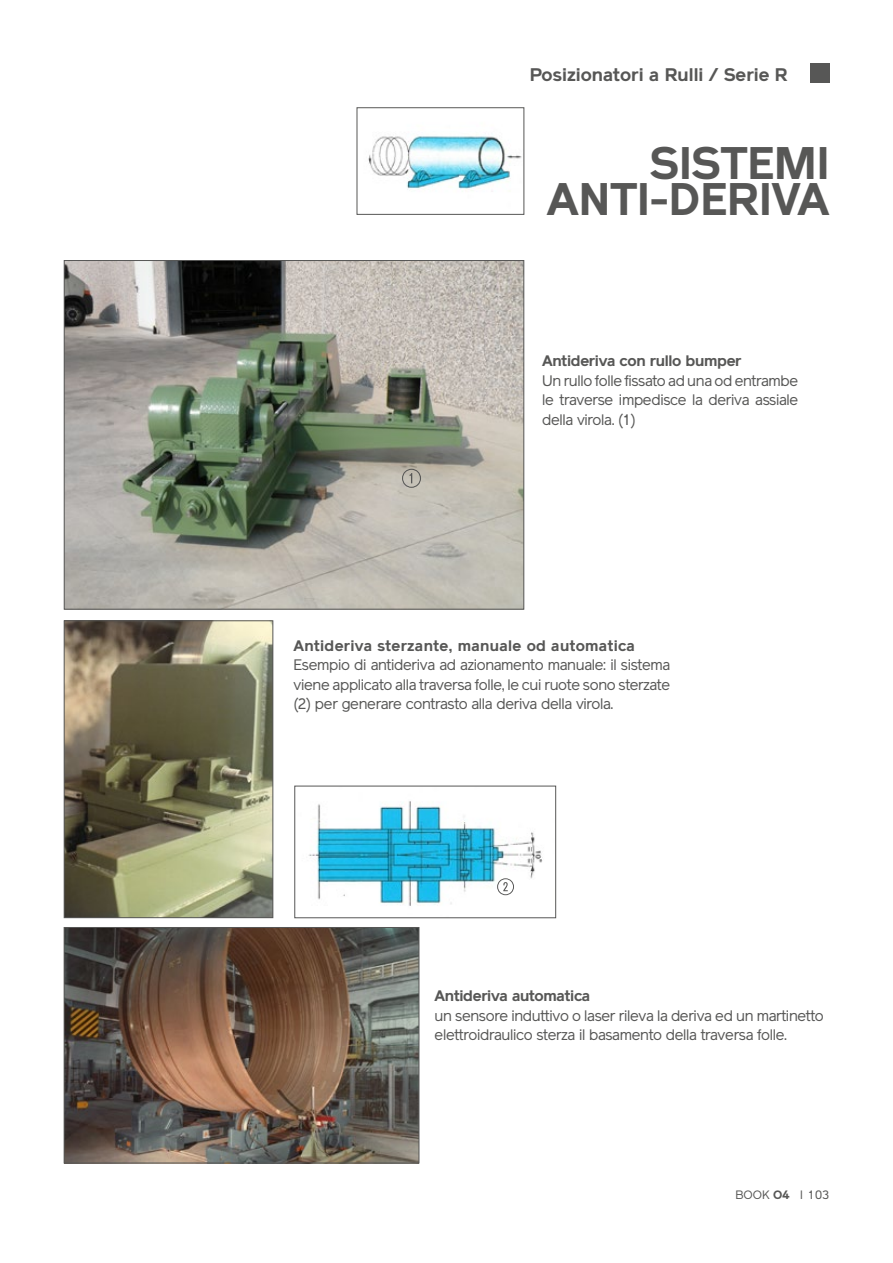
<style>
.page{position:relative;width:893px;height:1263px;background:#fff}
.page>*{position:absolute;margin:0;border:0;box-sizing:border-box;transform-origin:0 0}
.t1{font:700 45px/36px "Reader";color:#575756;text-align:right}
.t2{font:700 18px "Reader";color:#575756}
.t3{font:15px/19.5px "Reader";letter-spacing:-.02em;color:#575756;text-align:justify}
.t4{font:700 15px "Reader";letter-spacing:-.02em;color:#575756}
.t5{font:700 15px "Reader";letter-spacing:.02em;color:#575756}
.t6{font:12px "Reader";color:#575756}
.s1{font-weight:700}
</style>
<div class="page">
<div style="left:810px;top:64px;width:19px;height:19px;background:#575756"></div>
<img style="left:66px;top:262px;width:456px;height:346px">
<div style="left:64px;top:260px;width:460px;height:350px;border:1px solid #575756"></div>
<img style="left:368px;top:136px;width:154px;height:56px">
<div style="left:357px;top:107px;width:167px;height:108px;border:1px solid #575756"></div>
<img style="left:66px;top:929px;width:351px;height:232px">
<div style="left:64px;top:927px;width:355px;height:236px;border:1px solid #575756"></div>
<img style="left:66px;top:622px;width:205px;height:294px">
<div style="left:64px;top:620px;width:209px;height:298px;border:1px solid #575756"></div>
<img style="left:308px;top:801px;width:235px;height:105px">
<div style="left:294px;top:786px;width:262px;height:132px;border:1px solid #575756"></div>
<svg style="left:497px;top:878px;width:17px;height:17px"></svg>
<svg style="left:402px;top:469px;width:19px;height:19px"></svg>
<p class="t2" style="left:530px;top:64px;width:259px">Posizionatori a Rulli / Serie R</p>
<h1 class="t1" style="left:547px;top:145px;width:284px">SISTEMI<br>ANTI-DERIVA</h1>
<p class="t4" style="left:542px;top:352px;width:201px">Antideriva con rullo bumper</p>
<p class="t3" style="left:542px;top:371px;width:258px">Un rullo folle fissato ad una od entrambe le traverse impedisce la deriva assiale della virola. (1)</p>
<p class="t5" style="left:294px;top:637px;width:343px">Antideriva sterzante, manuale od automatica</p>
<p class="t3" style="left:294px;top:655px;width:378px">Esempio di antideriva ad azionamento manuale: il sistema viene applicato alla traversa folle, le cui ruote sono sterzate (2) per generare contrasto alla deriva della virola.</p>
<p class="t4" style="left:435px;top:987px;width:157px">Antideriva automatica</p>
<p class="t3" style="left:435px;top:1005px;width:391px">un sensore induttivo o laser rileva la deriva ed un martinetto elettroidraulico sterza il basamento della traversa folle.</p>
<p class="t6" style="left:736px;top:1188px;width:95px">BOOK <span class="s1">O4</span> I 103</p>
</div>
